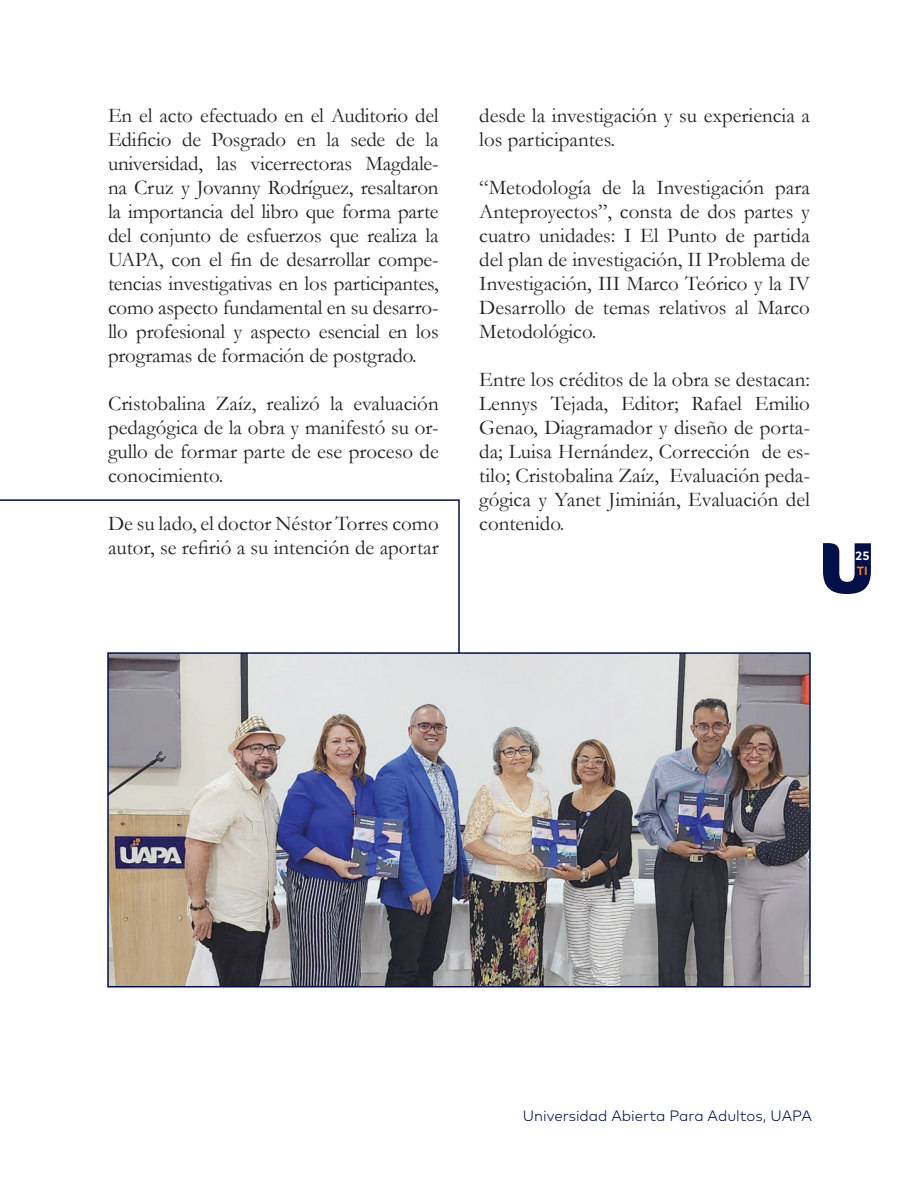
<style>
.page{position:relative;width:918px;height:1188px;background:#fff}
.page>*{position:absolute;margin:0;border:0;box-sizing:border-box;transform-origin:0 0}
.t1{font:21px/24px "Garamond";color:#231f20;text-align:justify}
.t2{font:300 15px "Mark";color:#030f47}
.t3{font:700 12px "Mark";color:#fff}
.t4{font:700 12px "Mark";color:#f58220}
</style>
<div class="page">
<svg style="left:823px;top:543px;width:48px;height:51px"></svg>
<svg style="left:0;top:499px;width:460px;height:153px"></svg>
<img style="left:110px;top:655px;width:698px;height:329px">
<div style="left:107px;top:652px;width:704px;height:335px;border:2px solid #030f47"></div>
<p class="t1" style="left:108px;top:103px;width:332px">En el acto efectuado en el Auditorio del Edificio de Posgrado en la sede de la universidad, las vicerrectoras Magdale&shy;na Cruz y Jovanny Rodríguez, resaltaron la importancia del libro que forma parte del conjunto de esfuerzos que realiza la UAPA, con el fin de desarrollar compe&shy;tencias investigativas en los participantes, como aspecto fundamental en su desarro&shy;llo profesional y aspecto esencial en los programas de formación de postgrado.</p>
<p class="t1" style="left:108px;top:391px;width:332px">Cristobalina Zaíz, realizó la evaluación pedagógica de la obra y manifestó su or&shy;gullo de formar parte de ese proceso de conocimiento.</p>
<p class="t1" style="left:108px;top:511px;width:332px">De su lado, el doctor Néstor Torres como autor, se refirió a su intención de aportar</p>
<p class="t1" style="left:479px;top:103px;width:332px">desde la investigación y su experiencia a los participantes.</p>
<p class="t1" style="left:479px;top:175px;width:332px">“Metodología de la Investigación para Anteproyectos”, consta de dos partes y cuatro unidades: I El Punto de partida del plan de investigación, II Problema de Investigación, III Marco Teórico y la IV Desarrollo de temas relativos al Marco Metodológico.</p>
<p class="t1" style="left:479px;top:367px;width:332px">Entre los créditos de la obra se destacan:<br>Lennys Tejada, Editor; Rafael Emilio Genao, Diagramador y diseño de porta&shy;da; Luisa Hernández, Corrección de es&shy;tilo; Cristobalina Zaíz, Evaluación peda&shy;gógica y Yanet Jiminián, Evaluación del contenido.</p>
<p class="t3" style="left:855px;top:549px;width:16px">25</p>
<p class="t4" style="left:857px;top:564px;width:12px">TI</p>
<p class="t2" style="left:523px;top:1107px;width:291px">Universidad Abierta Para Adultos, UAPA</p>
</div>
